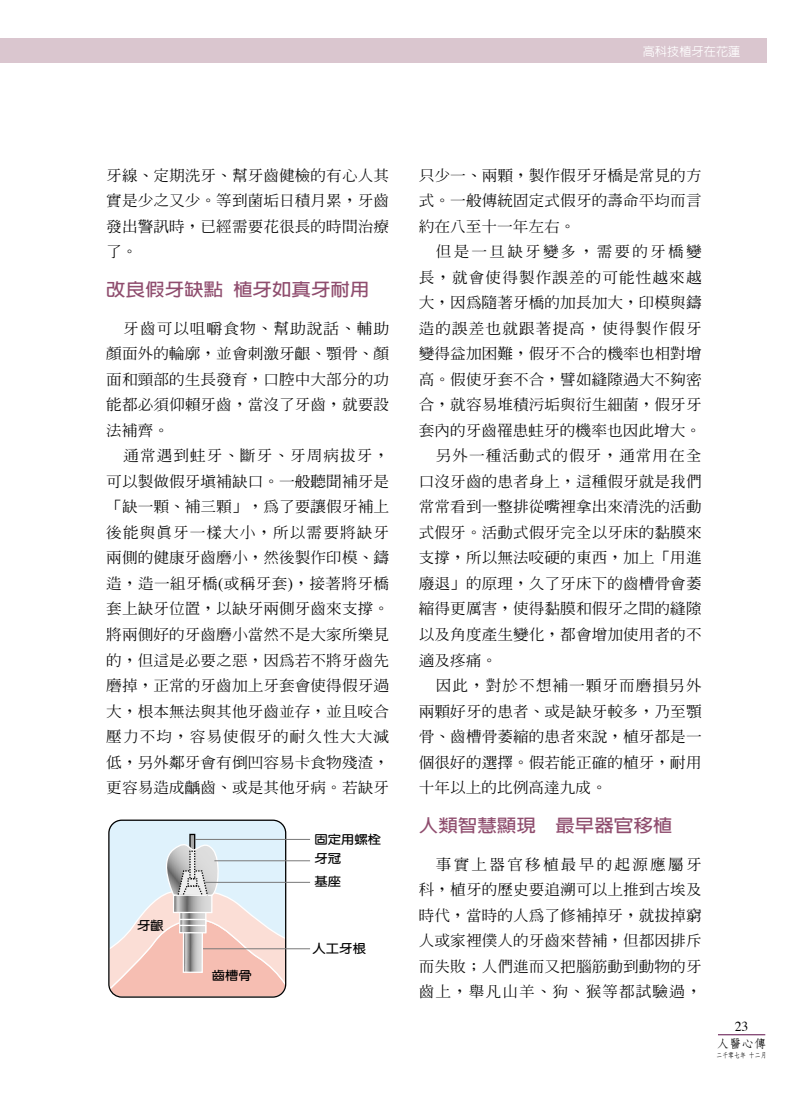
<style>
.page{position:relative;width:808px;height:1106px;background:#fff}
.page>*{position:absolute;margin:0;border:0;box-sizing:border-box;transform-origin:0 0}
.t1{font:700 17.55px "Lin Gothic";color:#8f4d6e;scale:1.11 1}
.t2{font:500 14.85px/25.5px "Inn Ming";color:#000;text-align:justify;scale:1.06 1}
.t3{font:500 14.85px "Inn Ming";letter-spacing:.065em;color:#000;scale:1.06 1}
.t4{font:500 14.85px "Inn Ming";letter-spacing:.14em;color:#000;scale:1.06 1}
.t5{font:13.65px "Times";color:#000}
.t6{font:700 12.15px/19.8px "Yen Round";color:#000;scale:1.1 1}
.t7{font:500 12.15px "Lin Gothic";color:#fff}
.t8{font:700 11.7px "Nan Sung";color:#000;scale:1.05 1}
.t9{font:700 7.2px "Nan Sung";color:#000;scale:.82 1}
.s1{font-family:"Times";font-weight:400;font-size:16.35px}
</style>
<div class="page">
<hr style="left:718px;top:1034px;width:47px;height:1px;background:#661b52">
<div style="left:0;top:39px;width:767px;height:24px;background:#dac6cf"></div>
<svg style="left:108px;top:819px;width:179px;height:179px;background:#dfd5d5"></svg>
<div style="left:190px;top:851px;width:5px;height:27px;background:#ededed"></div>
<div style="left:188px;top:879px;width:9px;height:7px;background:#ededed"></div>
<hr style="left:195px;top:839px;width:115px;height:1px;background:#787878">
<hr style="left:205px;top:882px;width:105px;height:1px;background:#787878">
<hr style="left:203px;top:948px;width:107px;height:1px;background:#787878">
<hr style="left:214px;top:860px;width:96px;height:1px;background:#787878">
<p class="t7" style="left:643px;top:45px;width:99px">高科技植牙在花蓮</p>
<p class="t2" style="left:106px;top:162px;width:268px">牙線、定期洗牙、幫牙齒健檢的有心人其實是少之又少。等到菌垢日積月累，牙齒發出警訊時，已經需要花很長的時間治療了。</p>
<p class="t1" style="left:106px;top:281px;width:239px">改良假牙缺點 植牙如真牙耐用</p>
<p class="t2" style="left:106px;top:315px;width:268px;text-indent:17px">牙齒可以咀嚼食物、幫助說話、輔助顏面外的輪廓，並會刺激牙齦、顎骨、顏面和頸部的生長發育，口腔中大部分的功能都必須仰賴牙齒，當沒了牙齒，就要設法補齊。</p>
<p class="t2" style="left:106px;top:443px;width:268px;text-indent:17px">通常遇到蛀牙、斷牙、牙周病拔牙，可以製做假牙填補缺口。一般聽聞補牙是「缺一顆、補三顆」，為了要讓假牙補上後能與真牙一樣大小，所以需要將缺牙兩側的健康牙齒磨小，然後製作印模、鑄造，造一組牙橋<span class="s1">(</span>或稱牙套<span class="s1">)</span>，接著將牙橋套上缺牙位置，以缺牙兩側牙齒來支撐。將兩側好的牙齒磨小當然不是大家所樂見的，但這是必要之惡，因為若不將牙齒先磨掉，正常的牙齒加上牙套會使得假牙過大，根本無法與其他牙齒並存，並且咬合壓力不均，容易使假牙的耐久性大大減低，另外鄰牙會有倒凹容易卡食物殘渣，更容易造成齲齒、或是其他牙病。若缺牙</p>
<p class="t6" style="left:314px;top:829px;width:62px">固定用螺栓牙冠</p>
<p class="t6" style="left:137px;top:916px;width:26px">牙齦</p>
<p class="t6" style="left:212px;top:966px;width:38px">齒槽骨</p>
<p class="t6" style="left:314px;top:871px;width:26px">基座</p>
<p class="t6" style="left:313px;top:938px;width:50px">人工牙根</p>
<p class="t2" style="left:419px;top:162px;width:268px">只少一、兩顆，製作假牙牙橋是常見的方式。一般傳統固定式假牙的壽命平均而言約在八至十一年左右。</p>
<p class="t4" style="left:436px;top:244px;width:252px">但是一旦缺牙變多，需要的牙橋變</p>
<p class="t3" style="left:419px;top:269px;width:268px">長，就會使得製作誤差的可能性越來越</p>
<p class="t2" style="left:419px;top:290px;width:268px">大，因為隨著牙橋的加長加大，印模與鑄</p>
<p class="t3" style="left:419px;top:321px;width:268px">造的誤差也就跟著提高，使得製作假牙</p>
<p class="t2" style="left:419px;top:341px;width:268px">變得益加困難，假牙不合的機率也相對增</p>
<p class="t2" style="left:419px;top:366px;width:268px">高。假使牙套不合，譬如縫隙過大不夠密</p>
<p class="t2" style="left:419px;top:392px;width:268px">合，就容易堆積污垢與衍生細菌，假牙牙</p>
<p class="t2" style="left:419px;top:417px;width:268px">套內的牙齒罹患蛀牙的機率也因此增大。</p>
<p class="t3" style="left:436px;top:448px;width:252px">另外一種活動式的假牙，通常用在全</p>
<p class="t2" style="left:419px;top:468px;width:268px">口沒牙齒的患者身上，這種假牙就是我們</p>
<p class="t2" style="left:419px;top:494px;width:268px">常常看到一整排從嘴裡拿出來清洗的活動</p>
<p class="t2" style="left:419px;top:519px;width:268px">式假牙。活動式假牙完全以牙床的黏膜來</p>
<p class="t2" style="left:419px;top:545px;width:268px">支撐，所以無法咬硬的東西，加上「用進</p>
<p class="t2" style="left:419px;top:570px;width:268px">廢退」的原理，久了牙床下的齒槽骨會萎</p>
<p class="t2" style="left:419px;top:596px;width:268px">縮得更厲害，使得黏膜和假牙之間的縫隙</p>
<p class="t2" style="left:419px;top:621px;width:268px">以及角度產生變化，都會增加使用者的不</p>
<p class="t2" style="left:419px;top:647px;width:75px">適及疼痛。</p>
<p class="t3" style="left:436px;top:678px;width:252px">因此，對於不想補一顆牙而磨損另外</p>
<p class="t2" style="left:419px;top:698px;width:268px">兩顆好牙的患者、或是缺牙較多，乃至顎</p>
<p class="t2" style="left:419px;top:723px;width:268px">骨、齒槽骨萎縮的患者來說，植牙都是一</p>
<p class="t2" style="left:419px;top:749px;width:268px">個很好的選擇。假若能正確的植牙，耐用</p>
<p class="t2" style="left:419px;top:774px;width:179px">十年以上的比例高達九成。</p>
<p class="t1" style="left:419px;top:816px;width:230px">人類智慧顯現 最早器官移植</p>
<p class="t2" style="left:419px;top:851px;width:268px;text-indent:17px">事實上器官移植最早的起源應屬牙科，植牙的歷史要追溯可以上推到古埃及時代，當時的人為了修補掉牙，就拔掉窮人或家裡僕人的牙齒來替補，但都因排斥而失敗；人們進而又把腦筋動到動物的牙齒上，舉凡山羊、狗、猴等都試驗過，</p>
<p class="t5" style="left:735px;top:1013px;width:15px">23</p>
<p class="t8" style="left:717px;top:1037px;width:49px">人醫心傳</p>
<p class="t9" style="left:716px;top:1051px;width:63px">二千零七年 十二月</p>
</div>
